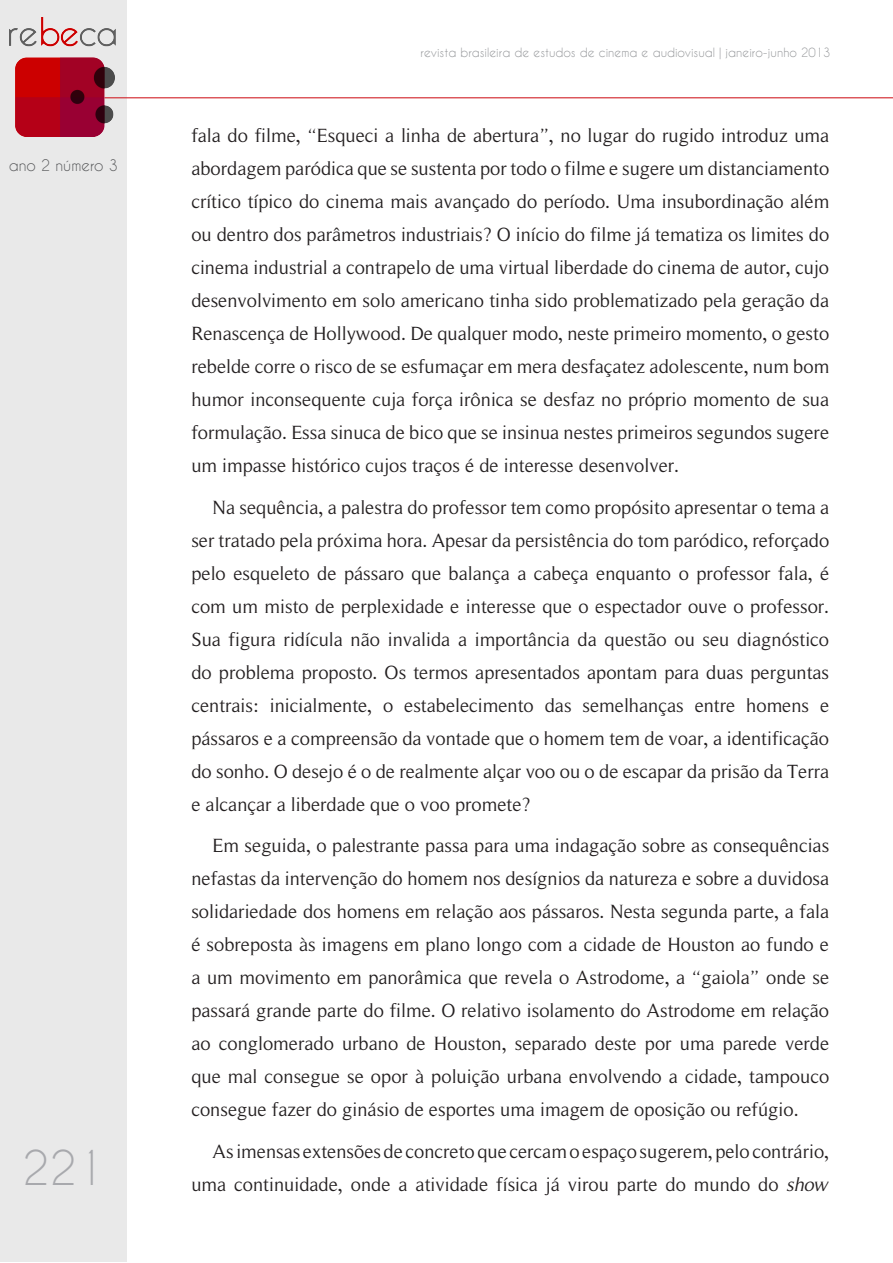
<style>
.page{position:relative;width:893px;height:1263px;background:#fff}
.page>*{position:absolute;margin:0;border:0;box-sizing:border-box;transform-origin:0 0}
.t1{font:45px "Caviar Dreams";color:#a8a9ad}
.t2{font:19.5px/33px "Roman Serif";color:#231f20;text-align:justify}
.t3{font:15px "Caviar Dreams";color:#57585a}
.t4{font:12px "Caviar Dreams";color:#939598}
.s1{font-style:italic}
</style>
<div class="page">
<div style="left:1px;top:1px;width:126px;height:1261px;background:#e9e9e9"></div>
<hr style="left:98px;top:97px;width:795px;height:1px;background:#d1232a">
<img style="left:10px;top:17px;width:106px;height:119px">
<p class="t3" style="left:9px;top:156px;width:111px">ano 2 número 3</p>
<h1 class="t1" style="left:22px;top:1141px;width:84px">221</h1>
<p class="t4" style="left:421px;top:46px;width:411px">revista brasileira de estudos de cinema e audiovisual | janeiro-junho 2013</p>
<p class="t2" style="left:191px;top:119px;width:639px">fala do filme, “Esqueci a linha de abertura”, no lugar do rugido introduz uma abordagem paródica que se sustenta por todo o filme e sugere um distanciamento crítico típico do cinema mais avançado do período. Uma insubordinação além ou dentro dos parâmetros industriais? O início do filme já tematiza os limites do cinema industrial a contrapelo de uma virtual liberdade do cinema de autor, cujo desenvolvimento em solo americano tinha sido problematizado pela geração da Renascença de Hollywood. De qualquer modo, neste primeiro momento, o gesto rebelde corre o risco de se esfumaçar em mera desfaçatez adolescente, num bom humor inconsequente cuja força irônica se desfaz no próprio momento de sua formulação. Essa sinuca de bico que se insinua nestes primeiros segundos sugere um impasse histórico cujos traços é de interesse desenvolver.</p>
<p class="t2" style="left:191px;top:490px;width:639px;text-indent:21px">Na sequência, a palestra do professor tem como propósito apresentar o tema a ser tratado pela próxima hora. Apesar da persistência do tom paródico, reforçado pelo esqueleto de pássaro que balança a cabeça enquanto o professor fala, é com um misto de perplexidade e interesse que o espectador ouve o professor.<br>Sua figura ridícula não invalida a importância da questão ou seu diagnóstico do problema proposto. Os termos apresentados apontam para duas perguntas centrais: inicialmente, o estabelecimento das semelhanças entre homens e pássaros e a compreensão da vontade que o homem tem de voar, a identificação do sonho. O desejo é o de realmente alçar voo ou o de escapar da prisão da Terra e alcançar a liberdade que o voo promete?</p>
<p class="t2" style="left:191px;top:829px;width:639px;text-indent:21px">Em seguida, o palestrante passa para uma indagação sobre as consequências nefastas da intervenção do homem nos desígnios da natureza e sobre a duvidosa solidariedade dos homens em relação aos pássaros. Nesta segunda parte, a fala é sobreposta às imagens em plano longo com a cidade de Houston ao fundo e a um movimento em panorâmica que revela o Astrodome, a “gaiola” onde se passará grande parte do filme. O relativo isolamento do Astrodome em relação ao conglomerado urbano de Houston, separado deste por uma parede verde que mal consegue se opor à poluição urbana envolvendo a cidade, tampouco consegue fazer do ginásio de esportes uma imagem de oposição ou refúgio.</p>
<p class="t2" style="left:191px;top:1134px;width:639px;text-align:right">As imensas extensões de concreto que cercam o espaço sugerem, pelo contrário, uma continuidade, onde a atividade física já virou parte do mundo do <span class="s1">show</span></p>
</div>
